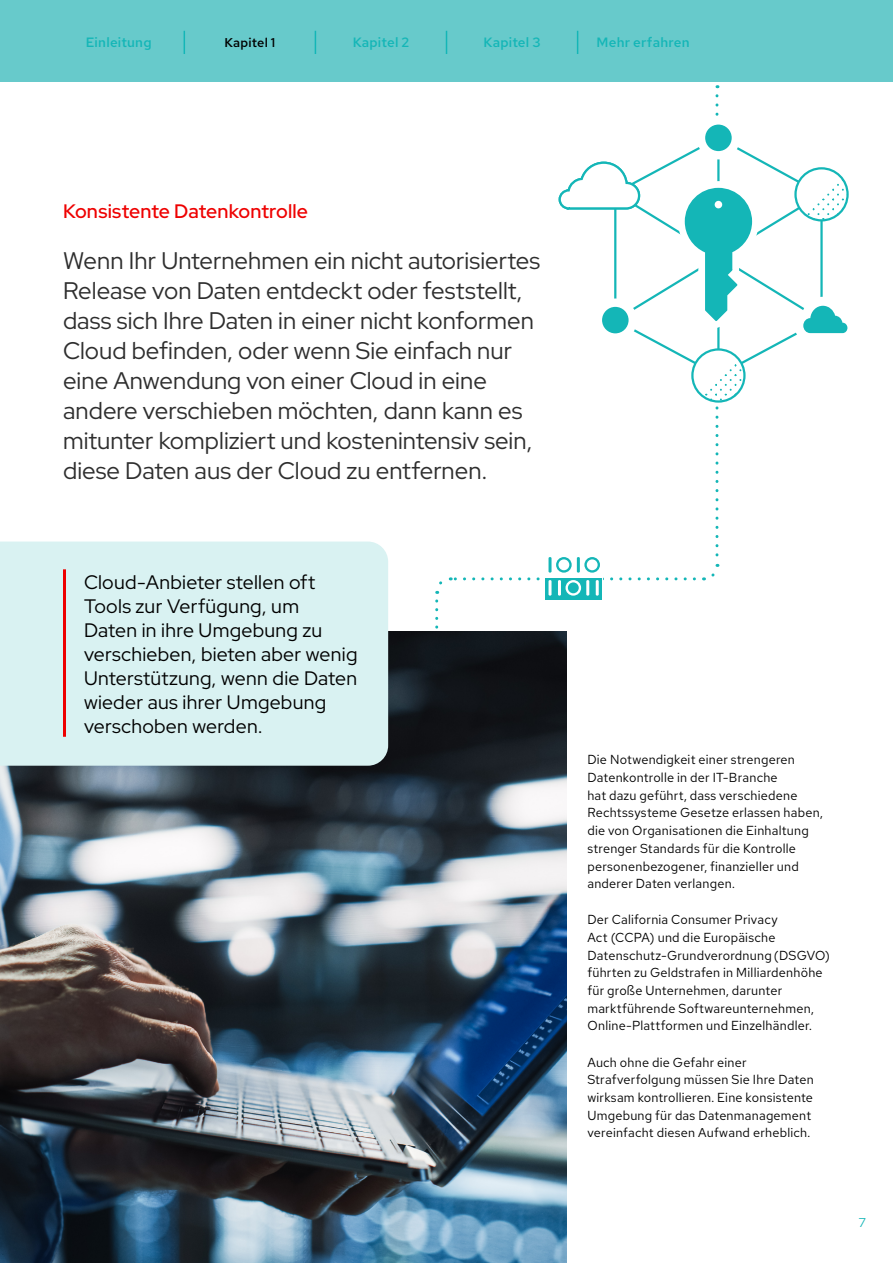
<style>
.page{position:relative;width:893px;height:1263px;background:#fff}
.page>*{position:absolute;margin:0;border:0;box-sizing:border-box;transform-origin:0 0}
.t1{font:24px/30px "Red Hat Display";color:#2e2e2e}
.t2{font:19.5px/24px "Red Hat Display";letter-spacing:.015em;color:#000}
.t3{font:500 19.5px "Red Hat Display";letter-spacing:.01em;color:#e00}
.t4{font:500 13.5px "Red Hat Text";letter-spacing:.015em;color:#14b6b7}
.t5{font:13.05px/17.7px "Red Hat Text";letter-spacing:.015em;color:#000}
.t6{font:12.75px "Red Hat Text";letter-spacing:.02em;color:#000}
.t7{font:500 12.75px "Red Hat Text";letter-spacing:.015em;color:#000}
.t8{font:12.75px "Red Hat Text";color:#14b6b7}
</style>
<div class="page">
<div style="left:0;top:0;width:893px;height:81px;background:#67cacb"></div>
<svg style="left:184px;top:31px;width:1px;height:23px"></svg>
<svg style="left:315px;top:31px;width:1px;height:23px"></svg>
<svg style="left:446px;top:31px;width:1px;height:23px"></svg>
<svg style="left:577px;top:31px;width:1px;height:23px"></svg>
<img style="left:0;top:631px;width:566px;height:632px">
<div style="left:0;top:541px;width:388px;height:225px;background:#d9f2f2"></div>
<hr style="left:63px;top:569px;width:3px;height:168px;background:#e00">
<svg style="left:434px;top:96px;width:415px;height:540px"></svg>
<p class="t4" style="left:86px;top:34px;width:67px">Einleitung</p>
<p class="t7" style="left:224px;top:34px;width:52px">Kapitel 1</p>
<p class="t4" style="left:353px;top:34px;width:58px">Kapitel 2</p>
<p class="t4" style="left:483px;top:34px;width:59px">Kapitel 3</p>
<p class="t4" style="left:597px;top:34px;width:95px">Mehr erfahren</p>
<h2 class="t3" style="left:63px;top:199px;width:247px">Konsistente Datenkontrolle</h2>
<p class="t1" style="left:63px;top:245px;width:479px">Wenn Ihr Unternehmen ein nicht autorisiertes Release von Daten entdeckt oder feststellt, dass sich Ihre Daten in einer nicht konformen Cloud befinden, oder wenn Sie einfach nur eine Anwendung von einer Cloud in eine andere verschieben möchten, dann kann es mitunter kompliziert und kostenintensiv sein, diese Daten aus der Cloud zu entfernen.</p>
<h2 class="t2" style="left:84px;top:570px;width:275px">Cloud-Anbieter stellen oft<br>Tools zur Verfügung, um<br>Daten in ihre Umgebung zu verschieben, bieten aber wenig<br>Unterstützung, wenn die Daten wieder aus ihrer Umgebung verschoben werden.</h2>
<p class="t5" style="left:587px;top:751px;width:237px">Die Notwendigkeit einer strengeren Datenkontrolle in der IT-Branche<br>hat dazu geführt, dass verschiedene Rechtssysteme Gesetze erlassen haben, die von Organisationen die Einhaltung strenger Standards für die Kontrolle personenbezogener, finanzieller und anderer Daten verlangen.</p>
<p class="t5" style="left:587px;top:911px;width:244px">Der California Consumer Privacy<br>Act (CCPA) und die Europäische Datenschutz-Grundverordnung (DSGVO) führten zu Geldstrafen in Milliardenhöhe für große Unternehmen, darunter marktführende Softwareunternehmen, Online-Plattformen und Einzelhändler.</p>
<p class="t5" style="left:587px;top:1053px;width:228px">Auch ohne die Gefahr einer Strafverfolgung müssen Sie Ihre Daten wirksam kontrollieren. Eine konsistente Umgebung für das Datenmanagement</p>
<p class="t6" style="left:587px;top:1124px;width:224px">vereinfacht diesen Aufwand erheblich.</p>
<p class="t8" style="left:859px;top:1214px;width:9px">7</p>
</div>
